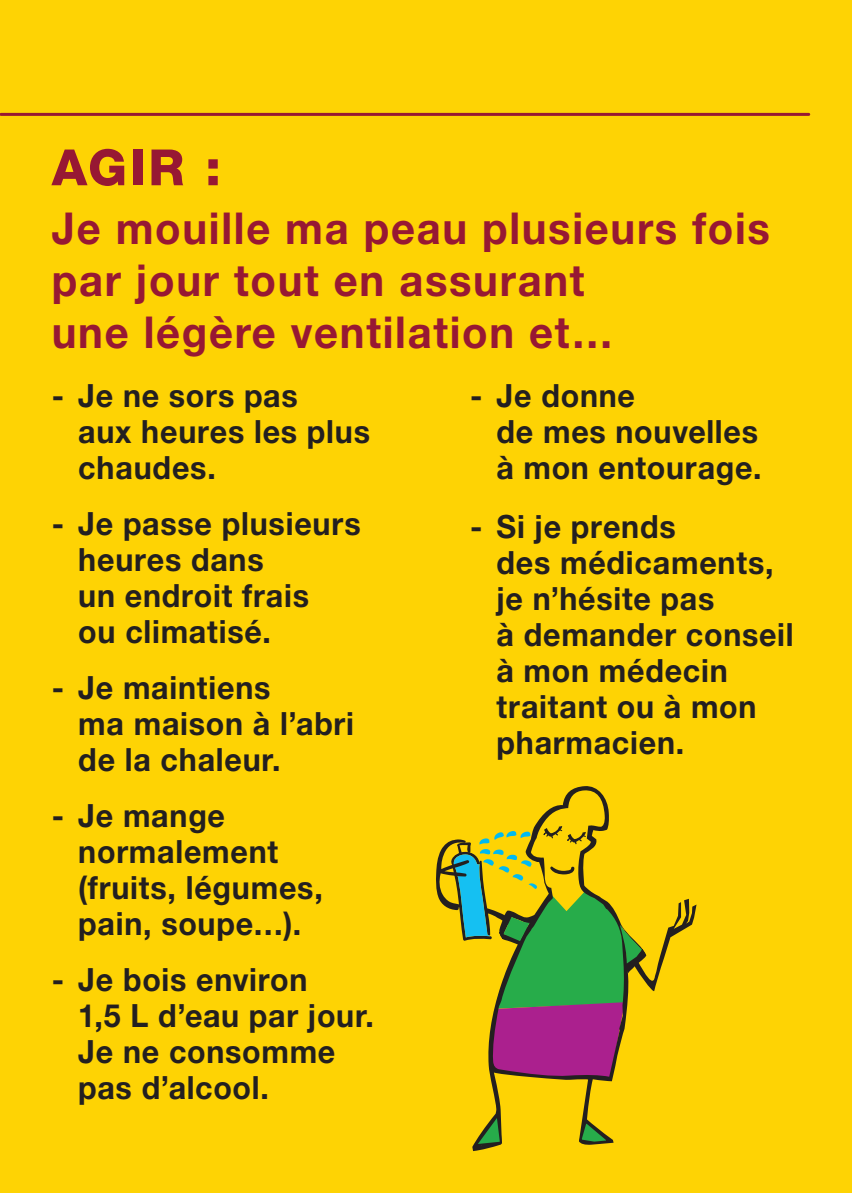
<style>
.page{position:relative;width:852px;height:1193px;background:#fff}
.page>*{position:absolute;margin:0;border:0;box-sizing:border-box;transform-origin:0 0}
.t1{font:800 50px "Helvetica Neue";color:#971833}
.t2{font:700 44px/52px "Helvetica Neue";letter-spacing:.04em;color:#971833;scale:.95 1}
.t3{font:700 32px/36px "Helvetica Neue";letter-spacing:.025em;color:#231f20;scale:.95 1}
</style>
<div class="page">
<div style="left:0;top:0;width:852px;height:1192px;background:#fed304"></div>
<hr style="left:1px;top:113px;width:808px;height:3px;background:#971833">
<svg style="left:472px;top:786px;width:224px;height:364px"></svg>
<svg style="left:436px;top:829px;width:211px;height:249px"></svg>
<svg style="left:472px;top:1112px;width:31px;height:35px"></svg>
<svg style="left:578px;top:1118px;width:36px;height:26px"></svg>
<h1 class="t1" style="left:52px;top:149px;width:171px">AGIR :</h1>
<h2 class="t2" style="left:52px;top:206px;width:757px">Je mouille ma peau plusieurs fois par jour tout en assurant<br>une légère ventilation et…</h2>
<p class="t3" style="left:78px;top:381px;width:309px;text-indent:-26px">- Je ne sors pas<br>aux heures les plus chaudes.</p>
<p class="t3" style="left:78px;top:508px;width:299px;text-indent:-26px">- Je passe plusieurs heures dans<br>un endroit frais<br>ou climatisé.</p>
<p class="t3" style="left:78px;top:672px;width:292px;text-indent:-26px">- Je maintiens<br>ma maison à l’abri de la chaleur.</p>
<p class="t3" style="left:78px;top:800px;width:259px;text-indent:-26px">- Je mange normalement (fruits, légumes, pain, soupe…).</p>
<p class="t3" style="left:78px;top:964px;width:313px;text-indent:-26px">- Je bois environ<br>1,5 L d’eau par jour.<br>Je ne consomme pas d’alcool.</p>
<p class="t3" style="left:496px;top:381px;width:280px;text-indent:-26px">- Je donne<br>de mes nouvelles à mon entourage.</p>
<p class="t3" style="left:496px;top:511px;width:314px;text-indent:-26px">- Si je prends<br>des médicaments, je n’hésite pas<br>à demander conseil à mon médecin traitant ou à mon pharmacien.</p>
</div>
